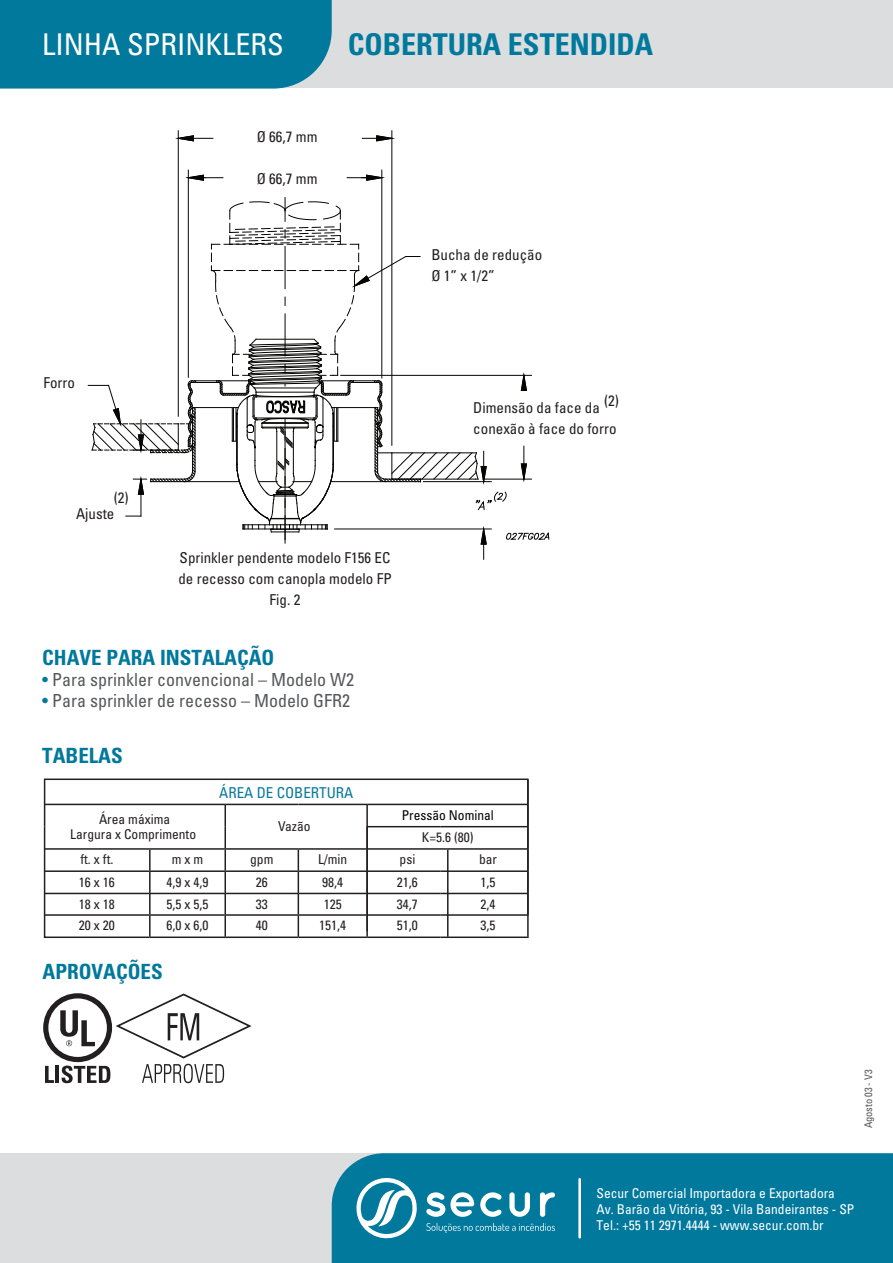
<style>
.page{position:relative;width:893px;height:1263px;background:#fff}
.page>*{position:absolute;margin:0;border:0;box-sizing:border-box;transform-origin:0 0}
.t1{font:700 condensed 30px "Univers";color:#00799c}
.t2{font:condensed 30px "Univers";color:#fff}
.t3{font:700 condensed 21px "Univers";color:#00799c}
.t4{font:condensed 18px "Univers";color:#57585a}
.t5{font:condensed 15px/21px "Univers";color:#231f20}
.t6{font:condensed 15px "Univers";color:#0a7a9c}
.t7{font:condensed 13.5px/15px "Univers";color:#231f20;text-align:center}
.t8{font:condensed 13.5px/16.2px "Univers";color:#fff}
.t9{font:condensed 13.5px "Univers";color:#000}
.t10{font:condensed 10.5px "Univers";letter-spacing:-.01em;color:#57585a}
.s1{color:#00799c}
</style>
<div class="page">
<svg style="left:43px;top:993px;width:209px;height:90px"></svg>
<div style="left:0;top:0;width:893px;height:88px;background:#dcdddf"></div>
<div style="left:0;top:1153px;width:893px;height:110px;background:#dcdddf"></div>
<div style="left:0;top:0;width:332px;height:89px;background:#00799c"></div>
<div style="left:332px;top:1153px;width:561px;height:110px;background:#00799c"></div>
<svg style="left:354px;top:1174px;width:63px;height:68px"></svg>
<svg style="left:426px;top:1192px;width:129px;height:25px"></svg>
<svg style="left:426px;top:1223px;width:129px;height:10px"></svg>
<hr style="left:578px;top:1179px;width:3px;height:58px;background:#fff">
<svg style="left:43px;top:778px;width:486px;height:158px"></svg>
<svg style="left:43px;top:825px;width:108px;height:113px"></svg>
<hr style="left:150px;top:936px;width:75px;height:2px;background:#231f20">
<hr style="left:225px;top:936px;width:73px;height:2px;background:#231f20">
<hr style="left:298px;top:936px;width:69px;height:2px;background:#231f20">
<hr style="left:367px;top:936px;width:73px;height:2px;background:#231f20">
<hr style="left:440px;top:936px;width:89px;height:2px;background:#231f20">
<hr style="left:178px;top:131px;width:1px;height:285px;background:#040503">
<hr style="left:391px;top:131px;width:1px;height:314px;background:#040503">
<svg style="left:175px;top:135px;width:38px;height:7px"></svg>
<svg style="left:362px;top:135px;width:33px;height:7px"></svg>
<hr style="left:381px;top:170px;width:1px;height:208px;background:#040503">
<hr style="left:188px;top:170px;width:1px;height:207px;background:#040503">
<svg style="left:347px;top:174px;width:38px;height:7px"></svg>
<svg style="left:185px;top:174px;width:38px;height:7px"></svg>
<svg style="left:88px;top:198px;width:462px;height:361px"></svg>
<h1 class="t2" style="left:42px;top:26px;width:243px">LINHA SPRINKLERS</h1>
<h1 class="t1" style="left:348px;top:26px;width:307px">COBERTURA ESTENDIDA</h1>
<p class="t5" style="left:257px;top:125px;width:62px">Ø 66,7 mm</p>
<p class="t5" style="left:257px;top:168px;width:62px">Ø 66,7 mm</p>
<p class="t5" style="left:431px;top:244px;width:112px">Bucha de redução<br>Ø 1” x 1/2”</p>
<p class="t5" style="left:43px;top:372px;width:33px">Forro</p>
<p class="t5" style="left:604px;top:390px;width:16px">(2)</p>
<p class="t5" style="left:473px;top:396px;width:145px">Dimensão da face da conexão à face do forro</p>
<p class="t5" style="left:114px;top:487px;width:16px">(2)</p>
<p class="t5" style="left:76px;top:502px;width:40px">Ajuste</p>
<p class="t5" style="left:178px;top:546px;width:215px;text-align:center">Sprinkler pendente modelo F156 EC de recesso com canopla modelo FP<br>Fig. 2</p>
<h2 class="t3" style="left:42px;top:644px;width:234px">CHAVE PARA INSTALAÇÃO</h2>
<p class="t4" style="left:42px;top:668px;width:313px"><span class="s1">•</span> Para sprinkler convencional – Modelo W2</p>
<p class="t4" style="left:42px;top:689px;width:309px"><span class="s1">•</span> Para sprinkler de recesso – Modelo GFR2</p>
<h2 class="t3" style="left:42px;top:742px;width:82px">TABELAS</h2>
<p class="t6" style="left:219px;top:783px;width:136px">ÁREA DE COBERTURA</p>
<p class="t7" style="left:70px;top:812px;width:127px">Área máxima<br>Largura x Comprimento</p>
<p class="t7" style="left:278px;top:819px;width:34px">Vazão</p>
<p class="t9" style="left:402px;top:806px;width:94px">Pressão Nominal</p>
<p class="t7" style="left:422px;top:829px;width:53px">K=5.6 (80)</p>
<p class="t7" style="left:80px;top:852px;width:34px">ft. x ft.</p>
<p class="t7" style="left:172px;top:852px;width:33px">m x m</p>
<p class="t7" style="left:250px;top:852px;width:25px">gpm</p>
<p class="t7" style="left:318px;top:852px;width:31px">L/min</p>
<p class="t7" style="left:400px;top:852px;width:17px">psi</p>
<p class="t7" style="left:479px;top:852px;width:19px">bar</p>
<p class="t7" style="left:79px;top:874px;width:37px">16 x 16</p>
<p class="t7" style="left:167px;top:874px;width:43px">4,9 x 4,9</p>
<p class="t7" style="left:256px;top:874px;width:13px">26</p>
<p class="t7" style="left:322px;top:874px;width:22px">98,4</p>
<p class="t7" style="left:397px;top:874px;width:22px">21,6</p>
<p class="t7" style="left:481px;top:874px;width:16px">1,5</p>
<p class="t7" style="left:79px;top:896px;width:37px">18 x 18</p>
<p class="t7" style="left:167px;top:896px;width:43px">5,5 x 5,5</p>
<p class="t7" style="left:256px;top:896px;width:13px">33</p>
<p class="t7" style="left:324px;top:896px;width:19px">125</p>
<p class="t7" style="left:397px;top:896px;width:22px">34,7</p>
<p class="t7" style="left:481px;top:896px;width:16px">2,4</p>
<p class="t7" style="left:79px;top:918px;width:37px">20 x 20</p>
<p class="t7" style="left:167px;top:918px;width:43px">6,0 x 6,0</p>
<p class="t7" style="left:256px;top:918px;width:13px">40</p>
<p class="t7" style="left:319px;top:918px;width:28px">151,4</p>
<p class="t7" style="left:397px;top:918px;width:22px">51,0</p>
<p class="t7" style="left:481px;top:918px;width:16px">3,5</p>
<h2 class="t3" style="left:43px;top:959px;width:122px">APROVAÇÕES</h2>
<p class="t10" style="left:862px;top:1128px;width:60px;rotate:-90deg">Agosto 03 - V3</p>
<p class="t8" style="left:596px;top:1184px;width:259px">Secur Comercial Importadora e Exportadora<br>Av. Barão da Vitória, 93 - Vila Bandeirantes - SP<br>Tel.: +55 11 2971.4444 - www.secur.com.br</p>
</div>
